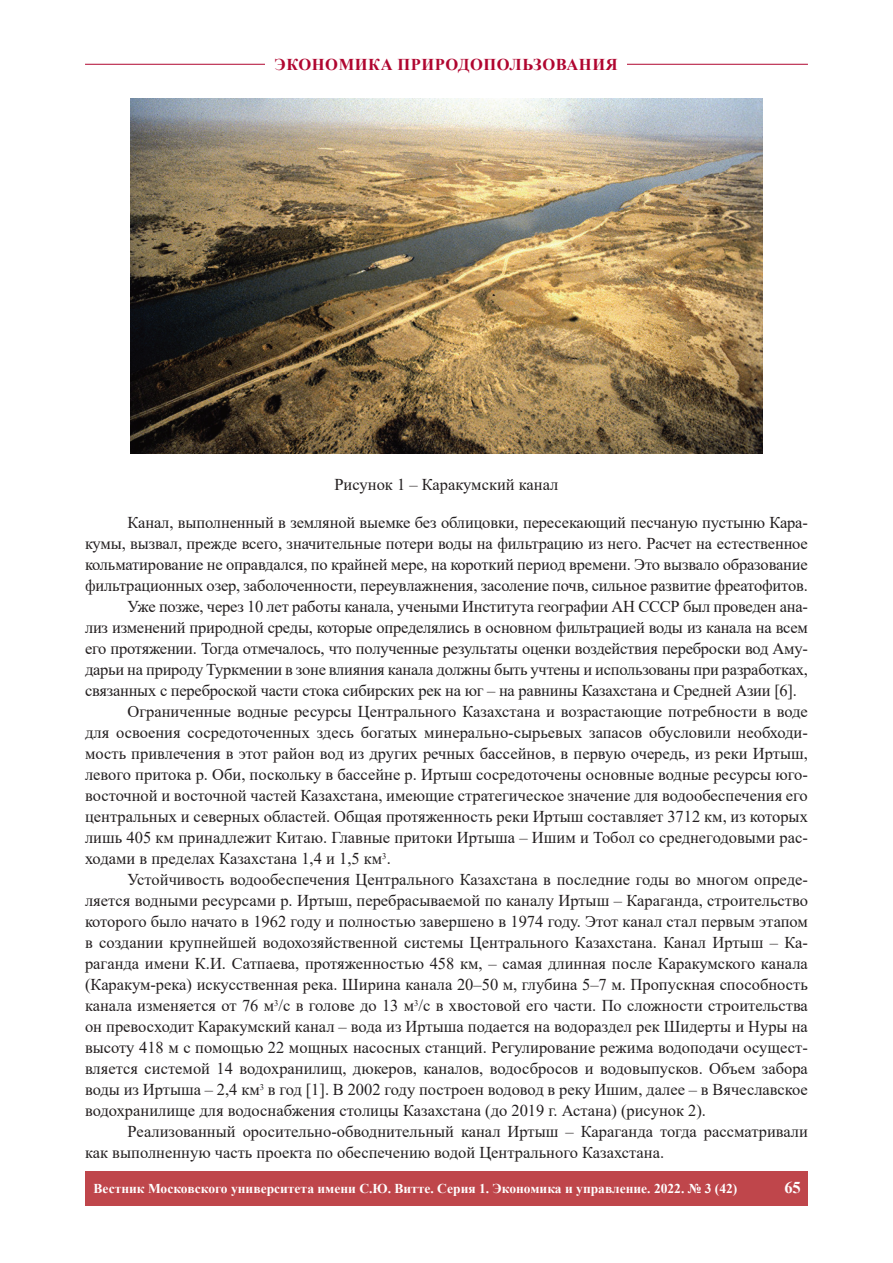
<style>
.page{position:relative;width:893px;height:1263px;background:#fff}
.page>*{position:absolute;margin:0;border:0;box-sizing:border-box;transform-origin:0 0}
.t1{font:16.5px "Times New Roman";color:#231f20}
.t2{font:700 16.5px "Times New Roman";letter-spacing:.035em;color:#b00630}
.t3{font:700 16.5px "Times New Roman";color:#fff}
.t4{font:700 13.5px "Times New Roman";color:#fff}
</style>
<div class="page">
<hr style="left:85px;top:64px;width:723px;height:1px;background:#b00630">
<div style="left:265px;top:59px;width:362px;height:11px;background:#fff"></div>
<div style="left:85px;top:1171px;width:723px;height:34px;background:#bf464b"></div>
<img style="left:131px;top:99px;width:631px;height:354px">
<p class="t2" style="left:275px;top:52px;width:345px">ЭКОНОМИКА ПРИРОДОПОЛЬЗОВАНИЯ</p>
<p class="t1" style="left:334px;top:473px;width:226px">Рисунок 1 – Каракумский канал</p>
<p class="t1" style="left:128px;top:511px;width:682px">Канал, выполненный в земляной выемке без облицовки, пересекающий песчаную пустыню Кара-</p>
<p class="t1" style="left:85px;top:532px;width:724px">кумы, вызвал, прежде всего, значительные потери воды на фильтрацию из него. Расчет на естественное</p>
<p class="t1" style="left:85px;top:553px;width:724px">кольматирование не оправдался, по крайней мере, на короткий период времени. Это вызвало образование</p>
<p class="t1" style="left:85px;top:574px;width:724px">фильтрационных озер, заболоченности, переувлажнения, засоление почв, сильное развитие фреатофитов.</p>
<p class="t1" style="left:128px;top:595px;width:682px">Уже позже, через 10 лет работы канала, учеными Института географии АН СССР был проведен ана-</p>
<p class="t1" style="left:85px;top:616px;width:724px">лиз изменений природной среды, которые определялись в основном фильтрацией воды из канала на всем</p>
<p class="t1" style="left:85px;top:637px;width:724px">его протяжении. Тогда отмечалось, что полученные результаты оценки воздействия переброски вод Аму-</p>
<p class="t1" style="left:85px;top:658px;width:724px">дарьи на природу Туркмении в зоне влияния канала должны быть учтены и использованы при разработках,</p>
<p class="t1" style="left:85px;top:679px;width:713px">связанных с переброской части стока сибирских рек на юг – на равнины Казахстана и Средней Азии [6].</p>
<p class="t1" style="left:128px;top:700px;width:682px">Ограниченные водные ресурсы Центрального Казахстана и возрастающие потребности в воде</p>
<p class="t1" style="left:85px;top:721px;width:724px">для освоения сосредоточенных здесь богатых минерально-сырьевых запасов обусловили необходи-</p>
<p class="t1" style="left:85px;top:742px;width:724px">мость привлечения в этот район вод из других речных бассейнов, в первую очередь, из реки Иртыш,</p>
<p class="t1" style="left:85px;top:763px;width:724px">левого притока р. Оби, поскольку в бассейне р. Иртыш сосредоточены основные водные ресурсы юго-</p>
<p class="t1" style="left:85px;top:784px;width:724px">восточной и восточной частей Казахстана, имеющие стратегическое значение для водообеспечения его</p>
<p class="t1" style="left:85px;top:805px;width:724px">центральных и северных областей. Общая протяженность реки Иртыш составляет 3712 км, из которых</p>
<p class="t1" style="left:85px;top:826px;width:724px">лишь 405 км принадлежит Китаю. Главные притоки Иртыша – Ишим и Тобол со среднегодовыми рас-</p>
<p class="t1" style="left:85px;top:847px;width:307px">ходами в пределах Казахстана 1,4 и 1,5 км<sup>3</sup>.</p>
<p class="t1" style="left:128px;top:868px;width:682px">Устойчивость водообеспечения Центрального Казахстана в последние годы во многом опреде-</p>
<p class="t1" style="left:85px;top:889px;width:724px">ляется водными ресурсами р. Иртыш, перебрасываемой по каналу Иртыш – Караганда, строительство</p>
<p class="t1" style="left:85px;top:910px;width:724px">которого было начато в 1962 году и полностью завершено в 1974 году. Этот канал стал первым этапом</p>
<p class="t1" style="left:85px;top:931px;width:724px">в создании крупнейшей водохозяйственной системы Центрального Казахстана. Канал Иртыш – Ка-</p>
<p class="t1" style="left:85px;top:952px;width:724px">раганда имени К.И. Сатпаева, протяженностью 458 км, – самая длинная после Каракумского канала</p>
<p class="t1" style="left:85px;top:973px;width:724px">(Каракум-река) искусственная река. Ширина канала 20–50 м, глубина 5–7 м. Пропускная способность</p>
<p class="t1" style="left:85px;top:994px;width:724px">канала изменяется от 76 м<sup>3</sup>/с в голове до 13 м<sup>3</sup>/с в хвостовой его части. По сложности строительства</p>
<p class="t1" style="left:85px;top:1015px;width:724px">он превосходит Каракумский канал – вода из Иртыша подается на водораздел рек Шидерты и Нуры на</p>
<p class="t1" style="left:85px;top:1036px;width:724px">высоту 418 м с помощью 22 мощных насосных станций. Регулирование режима водоподачи осущест-</p>
<p class="t1" style="left:85px;top:1057px;width:724px">вляется системой 14 водохранилищ, дюкеров, каналов, водосбросов и водовыпусков. Объем забора</p>
<p class="t1" style="left:85px;top:1078px;width:724px">воды из Иртыша – 2,4 км<sup>3</sup> в год [1]. В 2002 году построен водовод в реку Ишим, далее – в Вячеславское</p>
<p class="t1" style="left:85px;top:1099px;width:623px">водохранилище для водоснабжения столицы Казахстана (до 2019 г. Астана) (рисунок 2).</p>
<p class="t1" style="left:128px;top:1120px;width:682px">Реализованный оросительно-обводнительный канал Иртыш – Караганда тогда рассматривали</p>
<p class="t1" style="left:85px;top:1141px;width:581px">как выполненную часть проекта по обеспечению водой Центрального Казахстана.</p>
<p class="t4" style="left:94px;top:1179px;width:645px">Вестник Московского университета имени С.Ю. Витте. Серия 1. Экономика и управление. 2022. № 3 (42)</p>
<p class="t3" style="left:784px;top:1175px;width:18px">65</p>
</div>
